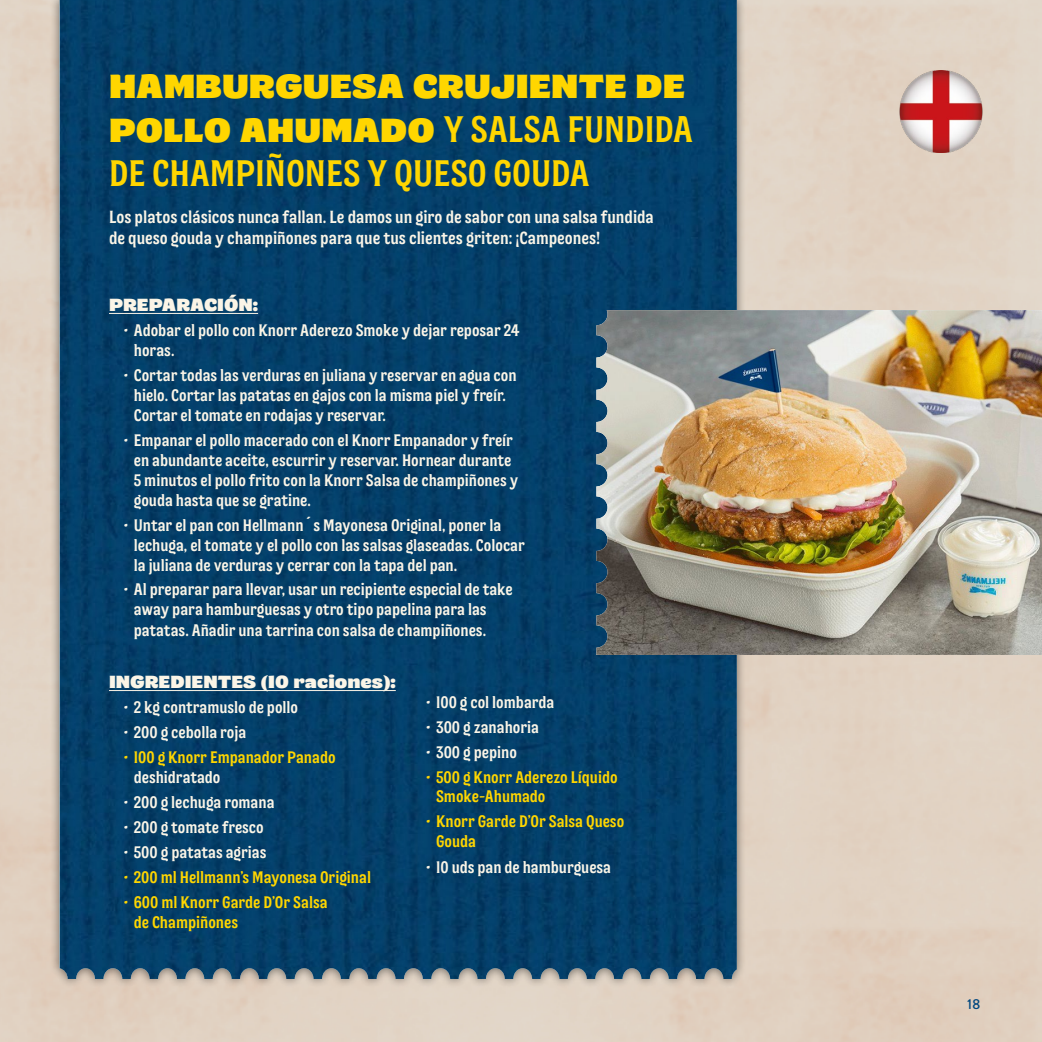
<style>
.page{position:relative;width:1042px;height:1042px;background:#e1d3c3}
.page>*{position:absolute;margin:0;border:0;box-sizing:border-box;transform-origin:0 0}
.t1{font:condensed 36.75px/44.1px "Dollop Serif";color:#ffd600}
.t2{font:expanded 33.25px "Dollop Serif";color:#ffd600}
.t3{font:condensed 17.5px/21px "Dollop Serif";color:#fbf5e7}
.t4{font:expanded 17.5px "Dollop Serif";color:#fbf5e7}
.t5{font:condensed 16.62px/19.9px "Dollop Serif";color:#fbf5e7}
.t6{font:condensed 16.62px/19.9px "Dollop Serif";color:#ffd600}
.t7{font:500 14px "Brandon Text";color:#00477f}
.s1{font-stretch:expanded;font-size:33.25px}
</style>
<div class="page">
<div style="left:50px;top:0;width:697px;height:988px;background:#000;opacity:.5"></div>
<img style="left:60px;top:0;width:677px;height:979px">
<img style="left:596px;top:310px;width:446px;height:345px">
<hr style="left:109px;top:313px;width:149px;height:1px;background:#fbf5e7">
<hr style="left:109px;top:690px;width:287px;height:1px;background:#fbf5e7">
<img style="left:872px;top:71px;width:137px;height:82px">
<h2 class="t2" style="left:109px;top:65px;width:578px">HAMBURGUESA CRUJIENTE DE</h2>
<h1 class="t1" style="left:109px;top:107px;width:585px"><span class="s1">POLLO AHUMADO</span> Y SALSA FUNDIDA<br>DE CHAMPIÑONES Y QUESO GOUDA</h1>
<p class="t3" style="left:109px;top:206px;width:546px">Los platos clásicos nunca fallan. Le damos un giro de sabor con una salsa fundida de queso gouda y champiñones para que tus clientes griten: ¡Campeones!</p>
<p class="t4" style="left:109px;top:294px;width:151px">PREPARACIÓN:</p>
<p class="t5" style="left:134px;top:320px;width:387px;text-indent:-10px">• Adobar el pollo con Knorr Aderezo Smoke y dejar reposar 24 horas.</p>
<p class="t5" style="left:134px;top:365px;width:384px;text-indent:-10px">• Cortar todas las verduras en juliana y reservar en agua con hielo. Cortar las patatas en gajos con la misma piel y freír.<br>Cortar el tomate en rodajas y reservar.</p>
<p class="t5" style="left:134px;top:430px;width:386px;text-indent:-10px">• Empanar el pollo macerado con el Knorr Empanador y freír en abundante aceite, escurrir y reservar. Hornear durante 5 minutos el pollo frito con la Knorr Salsa de champiñones y gouda hasta que se gratine.</p>
<p class="t5" style="left:134px;top:515px;width:393px;text-indent:-10px">• Untar el pan con Hellmann´s Mayonesa Original, poner la lechuga, el tomate y el pollo con las salsas glaseadas. Colocar la juliana de verduras y cerrar con la tapa del pan.</p>
<p class="t5" style="left:134px;top:579px;width:380px;line-height:20.5px;text-indent:-10px">• Al preparar para llevar, usar un recipiente especial de take away para hamburguesas y otro tipo papelina para las patatas. Añadir una tarrina con salsa de champiñones.</p>
<p class="t4" style="left:109px;top:671px;width:288px">INGREDIENTES (10 raciones):</p>
<p class="t5" style="left:124px;top:697px;width:176px">• 2 kg contramuslo de pollo</p>
<p class="t5" style="left:124px;top:722px;width:124px">• 200 g cebolla roja</p>
<p class="t6" style="left:124px;top:747px;width:213px">• 100 g Knorr Empanador Panado</p>
<p class="t5" style="left:134px;top:767px;width:88px">deshidratado</p>
<p class="t5" style="left:124px;top:792px;width:152px">• 200 g lechuga romana</p>
<p class="t5" style="left:124px;top:817px;width:141px">• 200 g tomate fresco</p>
<p class="t5" style="left:124px;top:842px;width:144px">• 500 g patatas agrias</p>
<p class="t6" style="left:124px;top:867px;width:249px">• 200 ml Hellmann’s Mayonesa Original</p>
<p class="t6" style="left:134px;top:892px;width:195px;text-indent:-10px">• 600 ml Knorr Garde D’Or Salsa de Champiñones</p>
<p class="t5" style="left:426px;top:692px;width:130px">• 100 g col lombarda</p>
<p class="t5" style="left:426px;top:717px;width:114px">• 300 g zanahoria</p>
<p class="t5" style="left:426px;top:742px;width:92px">• 300 g pepino</p>
<p class="t6" style="left:436px;top:767px;width:183px;text-indent:-10px">• 500 g Knorr Aderezo Líquido<br>Smoke-Ahumado</p>
<p class="t6" style="left:436px;top:811px;width:190px;text-indent:-10px">• Knorr Garde D’Or Salsa Queso<br>Gouda</p>
<p class="t5" style="left:426px;top:857px;width:186px">• 10 uds pan de hamburguesa</p>
<p class="t7" style="left:967px;top:994px;width:15px">18</p>
</div>
